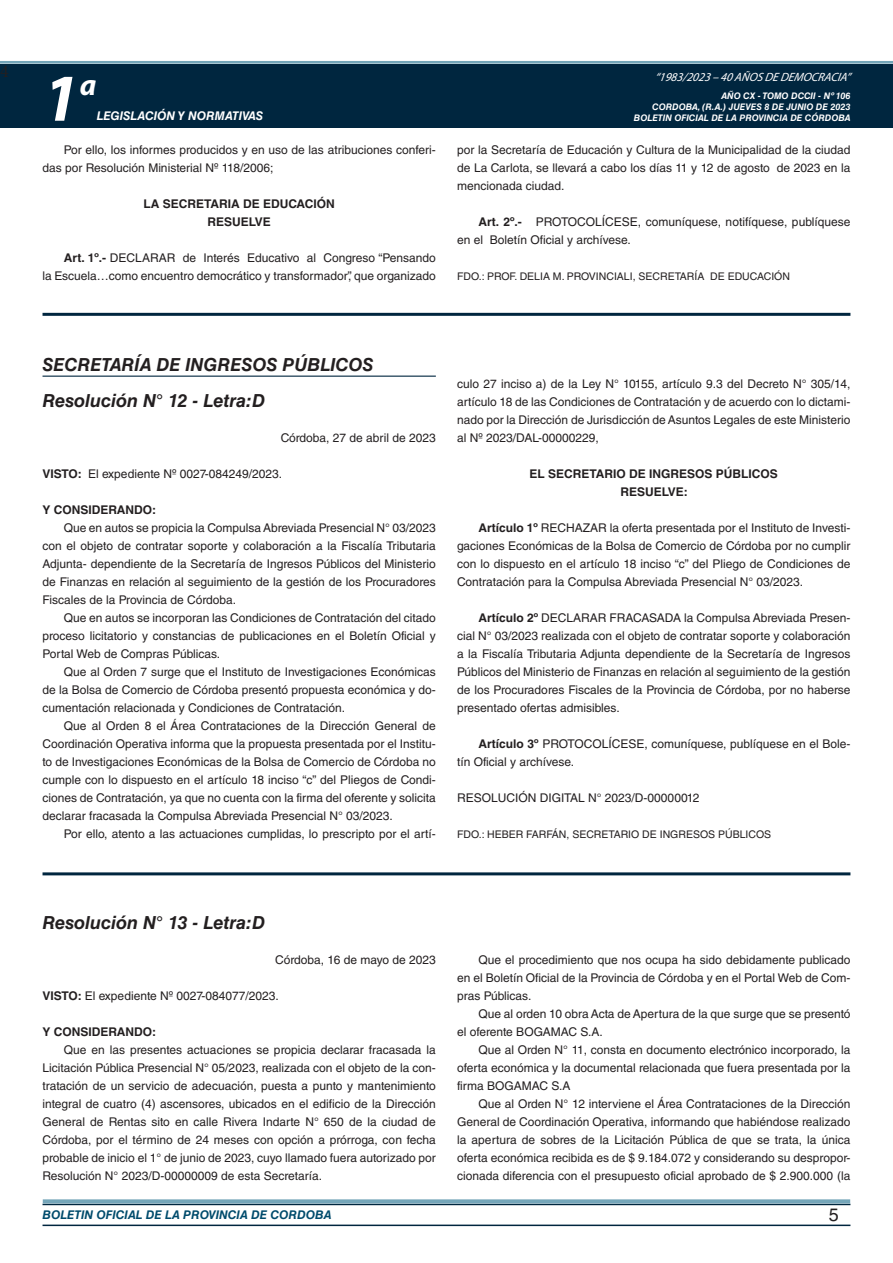
<style>
.page{position:relative;width:893px;height:1263px;background:#fff}
.page>*{position:absolute;margin:0;border:0;box-sizing:border-box;transform-origin:0 0}
.t1{font:italic 700 67.5px "Myriad Pro";color:#fff}
.t2{font:italic 700 30px "Myriad Pro";color:#fff}
.NOMBRE_DE_MINISTERIO{font:italic 700 18px "Helvetica LT Std";color:#231f20}
.t3{font:18px "Minion Pro";color:#231f20}
.t4{font:18px "Helvetica LT Std";color:#231f20}
.TEXTO_BASE{font:12px/18px "Helvetica LT Std";color:#231f20;text-align:justify}
.RESUELVE{font:700 12px "Helvetica LT Std";color:#231f20}
.FECHA{font:12px "Helvetica LT Std";color:#231f20}
.t5{font:italic 700 12px "Helvetica LT Std";color:#004b6c}
.t6{font:italic 12px "Myriad Pro";color:#fff}
.TEXTO_BASE-2{font:700 12px "Helvetica LT Std";color:#231f20}
.t7{font:italic 700 12px "Helvetica LT Std";color:#fff}
.FIRMA{font:10.5px "Helvetica LT Std";color:#231f20}
.t8{font:italic 700 9px/10.8px "Helvetica LT Std";color:#fff;text-align:right}
.s1{font-weight:700}
</style>
<div class="page">
<div style="left:0;top:61px;width:893px;height:6px;background:#fff;opacity:.75"></div>
<div style="left:0;top:64px;width:893px;height:64px;background:#00263f"></div>
<hr style="left:43px;top:1224px;width:807px;height:2px;background:#00263f">
<div style="left:42px;top:1198px;width:809px;height:8px;background:#fff;opacity:.75"></div>
<hr style="left:43px;top:313px;width:807px;height:3px;background:#00263f">
<hr style="left:43px;top:376px;width:393px;height:1px;background:#00263f">
<hr style="left:43px;top:872px;width:807px;height:3px;background:#00263f">
<h3 class="t3" style="left:0;top:59px;width:10px">4</h3>
<h1 class="t1" style="left:43px;top:54px;width:38px">1</h1>
<h2 class="t2" style="left:80px;top:66px;width:18px">a</h2>
<p class="t7" style="left:97px;top:109px;width:168px">LEGISLACIÓN Y NORMATIVAS</p>
<p class="TEXTO_BASE" style="left:43px;top:141px;width:395px;text-indent:21px">Por ello, los informes producidos y en uso de las atribuciones conferi&shy;das por Resolución Ministerial Nº 118/2006;</p>
<p class="RESUELVE" style="left:144px;top:196px;width:193px">LA SECRETARIA DE EDUCACIÓN</p>
<p class="RESUELVE" style="left:207px;top:214px;width:65px">RESUELVE</p>
<p class="TEXTO_BASE" style="left:43px;top:249px;width:395px;text-align:right"><span class="s1">Art. 1º.-</span> DECLARAR de Interés Educativo al Congreso “Pensando<br>la Escuela…como encuentro democrático y transformador”, que organizado</p>
<p class="t6" style="left:655px;top:70px;width:197px">“ 1983/2023 – 40 AÑOS DE DEMOCRACIA”</p>
<p class="t8" style="left:634px;top:91px;width:218px">AÑO CX - TOMO DCCII - Nº 106<br>CORDOBA, (R.A.) JUEVES 8 DE JUNIO DE 2023<br>BOLETIN OFICIAL DE LA PROVINCIA DE CÓRDOBA</p>
<p class="TEXTO_BASE" style="left:457px;top:141px;width:395px">por la Secretaría de Educación y Cultura de la Municipalidad de la ciudad de La Carlota, se llevará a cabo los días 11 y 12 de agosto de 2023 en la mencionada ciudad.</p>
<p class="TEXTO_BASE" style="left:457px;top:213px;width:395px;text-indent:21px"><span class="s1">Art. 2º.-</span> PROTOCOLÍCESE, comuníquese, notifíquese, publíquese en el Boletín Oficial y archívese.</p>
<p class="FIRMA" style="left:457px;top:270px;width:334px">FDO.: PROF. DELIA M. PROVINCIALI, SECRETARÍA DE EDUCACIÓN</p>
<p class="NOMBRE_DE_MINISTERIO" style="left:43px;top:354px;width:332px">SECRETARÍA DE INGRESOS PÚBLICOS</p>
<p class="NOMBRE_DE_MINISTERIO" style="left:43px;top:390px;width:224px">Resolución N° 12 - Letra:D</p>
<p class="FECHA" style="left:281px;top:431px;width:157px">Córdoba, 27 de abril de 2023</p>
<p class="TEXTO_BASE" style="left:43px;top:465px;width:241px"><span class="s1">VISTO:</span> El expediente Nº 0027-084249/2023.</p>
<p class="TEXTO_BASE-2" style="left:43px;top:502px;width:115px">Y CONSIDERANDO:</p>
<p class="TEXTO_BASE" style="left:43px;top:519px;width:395px;text-indent:21px">Que en autos se propicia la Compulsa Abreviada Presencial N° 03/2023 con el objeto de contratar soporte y colaboración a la Fiscalía Tributaria Adjunta- dependiente de la Secretaría de Ingresos Públicos del Ministerio de Finanzas en relación al seguimiento de la gestión de los Procuradores Fiscales de la Provincia de Córdoba.</p>
<p class="TEXTO_BASE" style="left:43px;top:609px;width:395px;text-indent:21px">Que en autos se incorporan las Condiciones de Contratación del citado proceso licitatorio y constancias de publicaciones en el Boletín Oficial y Portal Web de Compras Públicas.</p>
<p class="TEXTO_BASE" style="left:43px;top:663px;width:395px;text-indent:21px">Que al Orden 7 surge que el Instituto de Investigaciones Económicas de la Bolsa de Comercio de Córdoba presentó propuesta económica y do&shy;cumentación relacionada y Condiciones de Contratación.</p>
<p class="TEXTO_BASE" style="left:43px;top:717px;width:395px;text-indent:21px">Que al Orden 8 el Área Contrataciones de la Dirección General de Coordinación Operativa informa que la propuesta presentada por el Institu&shy;to de Investigaciones Económicas de la Bolsa de Comercio de Córdoba no cumple con lo dispuesto en el artículo 18 inciso “c” del Pliegos de Condi&shy;ciones de Contratación, ya que no cuenta con la firma del oferente y solicita declarar fracasada la Compulsa Abreviada Presencial N° 03/2023.</p>
<p class="TEXTO_BASE" style="left:64px;top:825px;width:374px">Por ello, atento a las actuaciones cumplidas, lo prescripto por el artí-</p>
<p class="TEXTO_BASE" style="left:457px;top:375px;width:395px">culo 27 inciso a) de la Ley N° 10155, artículo 9.3 del Decreto N° 305/14, artículo 18 de las Condiciones de Contratación y de acuerdo con lo dictami&shy;nado por la Dirección de Jurisdicción de Asuntos Legales de este Ministerio al Nº 2023/DAL-00000229,</p>
<p class="RESUELVE" style="left:530px;top:466px;width:250px">EL SECRETARIO DE INGRESOS PÚBLICOS</p>
<p class="RESUELVE" style="left:620px;top:484px;width:69px">RESUELVE:</p>
<p class="TEXTO_BASE" style="left:457px;top:519px;width:395px;text-indent:21px"><span class="s1">Artículo 1º</span> RECHAZAR la oferta presentada por el Instituto de Investi&shy;gaciones Económicas de la Bolsa de Comercio de Córdoba por no cumplir con lo dispuesto en el artículo 18 inciso “c” del Pliego de Condiciones de Contratación para la Compulsa Abreviada Presencial N° 03/2023.</p>
<p class="TEXTO_BASE" style="left:457px;top:609px;width:395px;text-indent:21px"><span class="s1">Artículo 2º</span> DECLARAR FRACASADA la Compulsa Abreviada Presen&shy;cial N° 03/2023 realizada con el objeto de contratar soporte y colaboración a la Fiscalía Tributaria Adjunta dependiente de la Secretaría de Ingresos Públicos del Ministerio de Finanzas en relación al seguimiento de la gestión de los Procuradores Fiscales de la Provincia de Córdoba, por no haberse presentado ofertas admisibles.</p>
<p class="TEXTO_BASE" style="left:457px;top:735px;width:395px;text-indent:21px"><span class="s1">Artículo 3º</span> PROTOCOLÍCESE, comuníquese, publíquese en el Bole&shy;tín Oficial y archívese.</p>
<p class="TEXTO_BASE" style="left:457px;top:789px;width:244px">RESOLUCIÓN DIGITAL N° 2023/D-00000012</p>
<p class="FIRMA" style="left:457px;top:828px;width:316px">FDO.: HEBER FARFÁN, SECRETARIO DE INGRESOS PÚBLICOS</p>
<p class="NOMBRE_DE_MINISTERIO" style="left:43px;top:912px;width:224px">Resolución N° 13 - Letra:D</p>
<p class="FECHA" style="left:275px;top:953px;width:162px">Córdoba, 16 de mayo de 2023</p>
<p class="TEXTO_BASE" style="left:43px;top:987px;width:238px"><span class="s1">VISTO:</span> El expediente Nº 0027-084077/2023.</p>
<p class="TEXTO_BASE-2" style="left:43px;top:1024px;width:115px">Y CONSIDERANDO:</p>
<p class="TEXTO_BASE" style="left:43px;top:1041px;width:395px;text-indent:21px">Que en las presentes actuaciones se propicia declarar fracasada la Licitación Pública Presencial N° 05/2023, realizada con el objeto de la con&shy;tratación de un servicio de adecuación, puesta a punto y mantenimiento integral de cuatro (4) ascensores, ubicados en el edificio de la Dirección General de Rentas sito en calle Rivera Indarte N° 650 de la ciudad de Córdoba, por el término de 24 meses con opción a prórroga, con fecha probable de inicio el 1° de junio de 2023, cuyo llamado fuera autorizado por Resolución N° 2023/D-00000009 de esta Secretaría.</p>
<p class="TEXTO_BASE" style="left:457px;top:951px;width:395px;text-indent:21px">Que el procedimiento que nos ocupa ha sido debidamente publicado en el Boletín Oficial de la Provincia de Córdoba y en el Portal Web de Com&shy;pras Públicas.</p>
<p class="TEXTO_BASE" style="left:457px;top:1005px;width:395px;text-indent:21px">Que al orden 10 obra Acta de Apertura de la que surge que se presentó el oferente BOGAMAC S.A.</p>
<p class="TEXTO_BASE" style="left:457px;top:1041px;width:395px;text-indent:21px">Que al Orden N° 11, consta en documento electrónico incorporado, la oferta económica y la documental relacionada que fuera presentada por la firma BOGAMAC S.A</p>
<p class="TEXTO_BASE" style="left:457px;top:1095px;width:395px;text-indent:21px">Que al Orden N° 12 interviene el Área Contrataciones de la Dirección General de Coordinación Operativa, informando que habiéndose realizado la apertura de sobres de la Licitación Pública de que se trata, la única oferta económica recibida es de $ 9.184.072 y considerando su despropor&shy;cionada diferencia con el presupuesto oficial aprobado de $ 2.900.000 (la</p>
<p class="t5" style="left:43px;top:1208px;width:290px">BOLETIN OFICIAL DE LA PROVINCIA DE CORDOBA</p>
<h3 class="t4" style="left:829px;top:1204px;width:12px">5</h3>
</div>
